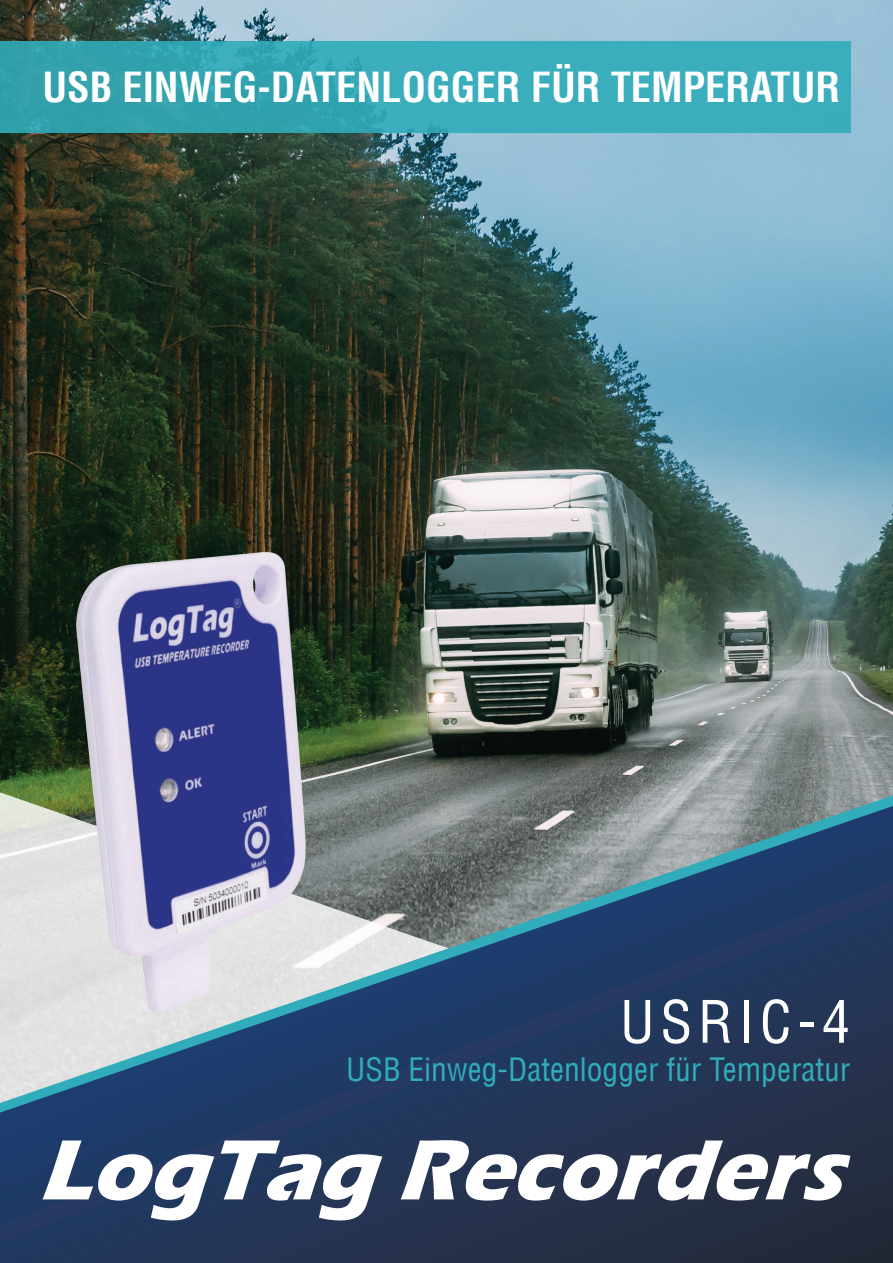
<style>
.page{position:relative;width:893px;height:1263px;background:#fff}
.page>*{position:absolute;margin:0;border:0;box-sizing:border-box;transform-origin:0 0}
.t1{font:condensed 57px "Helvetica LT";letter-spacing:.1em;color:#fff}
.t2{font:700 condensed 40.5px "Helvetica LT";color:#fff}
.t3{font:condensed 31.5px "Helvetica LT";color:#30acba}
</style>
<div class="page">
<img style="left:0;top:0;width:893px;height:795px">
<svg style="left:0;top:806px;width:893px;height:457px;background:#334664"></svg>
<svg style="left:43px;top:1140px;width:171px;height:80px"></svg>
<svg style="left:221px;top:1140px;width:161px;height:80px"></svg>
<svg style="left:401px;top:1140px;width:449px;height:60px"></svg>
<div style="left:0;top:42px;width:850px;height:91px;background:linear-gradient(to right,#31a1ab,#3db2c2)"></div>
<img style="left:2px;top:508px;width:379px;height:587px">
<p class="t2" style="left:43px;top:62px;width:799px">USB EINWEG-DATENLOGGER FÜR TEMPERATUR</p>
<h1 class="t1" style="left:620px;top:986px;width:232px">USRIC-4</h1>
<p class="t3" style="left:346px;top:1049px;width:506px">USB Einweg-Datenlogger für Temperatur</p>
</div>
